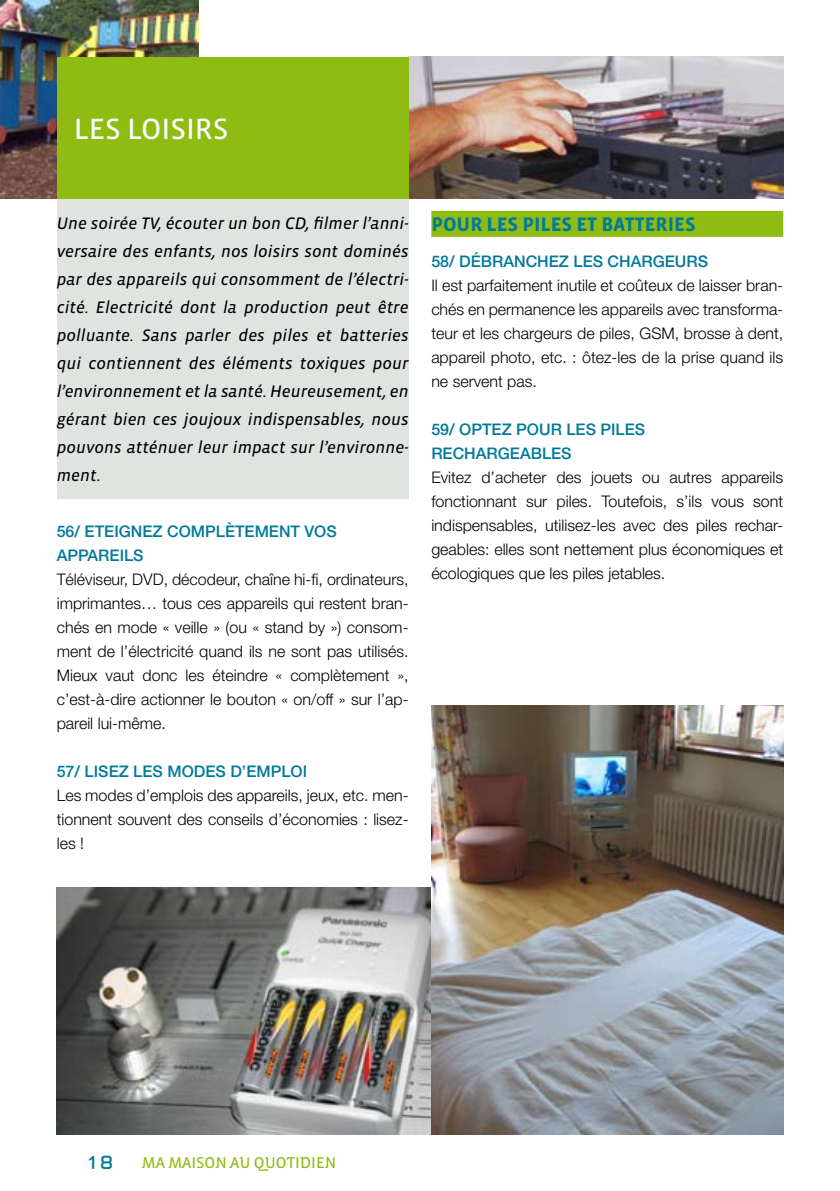
<style>
.page{position:relative;width:840px;height:1191px;background:#fff}
.page>*{position:absolute;margin:0;border:0;box-sizing:border-box;transform-origin:0 0}
.t1{font:30px "Vista Sans Reg";color:#fff}
.t2{font:28px "Cholla Unicase";color:#00799a}
.t3{font:700 20px "Vista Sans";color:#00799a}
.t4{font:italic 17px/28px "Vista Sans Reg";color:#000;text-align:justify}
.t5{font:300 16px/24px "Helvetica Neue";color:#000;text-align:justify}
.t6{font:500 16px/24px "Helvetica Neue";color:#00799a}
.t7{font:16px "Vista Sans Alt Reg";color:#8fbc13}
</style>
<div class="page">
<div style="left:57px;top:193px;width:351px;height:306px;background:#dfe4e0"></div>
<img style="left:0;top:0;width:198px;height:198px">
<img style="left:408px;top:57px;width:374px;height:141px">
<div style="left:57px;top:57px;width:351px;height:141px;background:#8fbc13"></div>
<div style="left:431px;top:211px;width:351px;height:26px;background:#8fbc13"></div>
<img style="left:57px;top:887px;width:374px;height:247px">
<img style="left:431px;top:705px;width:351px;height:429px">
<h1 class="t1" style="left:74px;top:114px;width:153px">LES LOISIRS</h1>
<p class="t4" style="left:57px;top:209px;width:353px">Une soirée TV, écouter un bon CD, filmer l’anni&shy;versaire des enfants, nos loisirs sont dominés par des appareils qui consomment de l’électri&shy;cité. Electricité dont la production peut être polluante. Sans parler des piles et batteries qui contiennent des éléments toxiques pour l’environnement et la santé. Heureusement, en gérant bien ces joujoux indispensables, nous pouvons atténuer leur impact sur l’environne&shy;ment.</p>
<p class="t6" style="left:57px;top:519px;width:281px">56/ ETEIGNEZ COMPLÈTEMENT VOS<br>APPAREILS</p>
<p class="t5" style="left:57px;top:567px;width:353px">Téléviseur, DVD, décodeur, chaîne hi-fi, ordinateurs, imprimantes… tous ces appareils qui restent bran&shy;chés en mode « veille » (ou « stand by ») consom&shy;ment de l’électricité quand ils ne sont pas utilisés.<br>Mieux vaut donc les éteindre « complètement », c’est-à-dire actionner le bouton « on/off » sur l’ap&shy;pareil lui-même.</p>
<p class="t6" style="left:57px;top:759px;width:252px">57/ LISEZ LES MODES D’EMPLOI</p>
<p class="t5" style="left:57px;top:783px;width:353px">Les modes d’emplois des appareils, jeux, etc. men&shy;tionnent souvent des conseils d’économies : lisez&shy;les !</p>
<p class="t3" style="left:431px;top:214px;width:266px">POUR LES PILES ET BATTERIES</p>
<p class="t6" style="left:431px;top:249px;width:278px">58/ DÉBRANCHEZ LES CHARGEURS</p>
<p class="t5" style="left:431px;top:272px;width:353px">Il est parfaitement inutile et coûteux de laisser bran&shy;chés en permanence les appareils avec transforma&shy;teur et les chargeurs de piles, GSM, brosse à dent, appareil photo, etc. : ôtez-les de la prise quand ils ne servent pas.</p>
<p class="t6" style="left:431px;top:417px;width:215px">59/ OPTEZ POUR LES PILES<br>RECHARGEABLES</p>
<p class="t5" style="left:431px;top:464px;width:353px">Evitez d’acheter des jouets ou autres appareils fonctionnant sur piles. Toutefois, s’ils vous sont indispensables, utilisez-les avec des piles rechar&shy;geables: elles sont nettement plus économiques et écologiques que les piles jetables.</p>
<h2 class="t2" style="left:85px;top:1147px;width:13px">18</h2>
<p class="t7" style="left:142px;top:1154px;width:196px">MA MAISON AU QUOTIDIEN</p>
</div>
